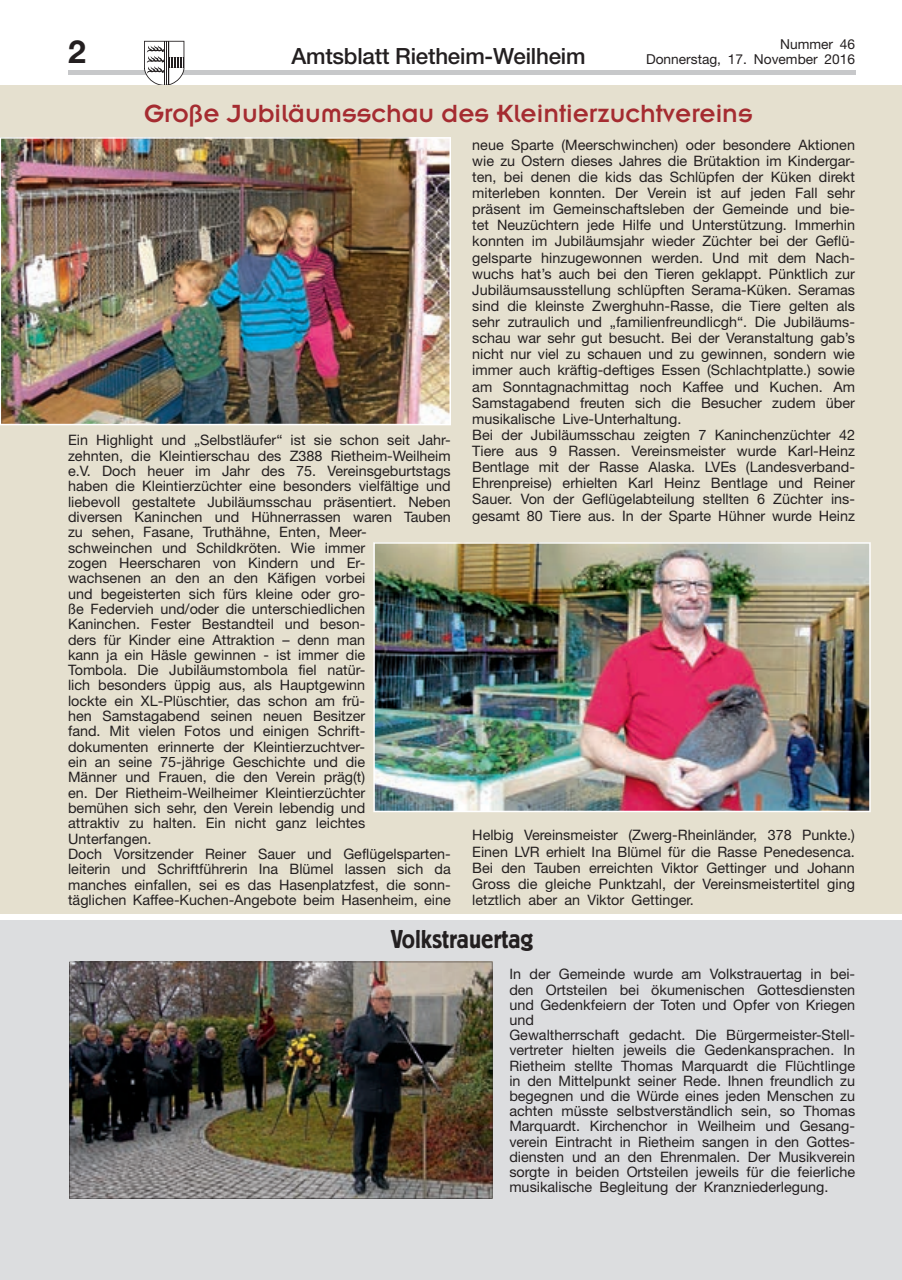
<style>
.page{position:relative;width:902px;height:1280px;background:#fff}
.page>*{position:absolute;margin:0;border:0;box-sizing:border-box;transform-origin:0 0}
.t1{font:700 31.95px "Helvetica Neue";color:#231f20}
.t2{font:27.3px "Insignia A";color:#a52c31}
.t3{font:500 25.5px "Berliner Grotesk BQ";color:#231f20}
.t4{font:500 22.35px "Helvetica Neue";letter-spacing:-.01em;color:#231f20}
.t5{font:14.4px/15.3px "Helvetica Neue";color:#231f20}
.t6{font:13.65px/15px "Helvetica Neue";color:#231f20;text-align:right}
</style>
<div class="page">
<div style="left:68px;top:70px;width:787px;height:5px;background:#c7c8ca"></div>
<svg style="left:144px;top:41px;width:40px;height:45px"></svg>
<hr style="left:168px;top:41px;width:1px;height:44px;background:#231f20">
<hr style="left:166px;top:41px;width:1px;height:44px;background:#231f20">
<hr style="left:165px;top:41px;width:1px;height:44px;background:#231f20">
<div style="left:0;top:921px;width:901px;height:359px;background:#dcdddf"></div>
<div style="left:0;top:86px;width:901px;height:828px;background:#e5e0cf"></div>
<img style="left:0;top:137px;width:451px;height:288px">
<img style="left:373px;top:542px;width:497px;height:270px">
<img style="left:69px;top:962px;width:423px;height:236px">
<h1 class="t1" style="left:68px;top:32px;width:19px">2</h1>
<h3 class="t4" style="left:291px;top:43px;width:295px">Amtsblatt Rietheim-Weilheim</h3>
<p class="t6" style="left:646px;top:36px;width:210px">Nummer 46<br>Donnerstag, 17. November 2016</p>
<h2 class="t2" style="left:144px;top:99px;width:610px">Große Jubiläumsschau des Kleintierzuchtvereins</h2>
<p class="t5" style="left:68px;top:432px;width:384px">Ein Highlight und „Selbstläufer“ ist sie schon seit Jahr&shy;zehnten, die Kleintierschau des Z388 Rietheim-Weilheim e.V. Doch heuer im Jahr des 75. Vereinsgeburtstags haben die Kleintierzüchter eine besonders vielfältige und liebevoll gestaltete Jubiläumsschau präsentiert. Neben diversen Kaninchen und Hühnerrassen waren Tauben zu sehen, Fasane, Truthähne, Enten, Meer&shy;schweinchen und Schildkröten. Wie immer<br>zogen Heerscharen von Kindern und Er-<br>wachsenen an den an den Käfigen vorbei<br>und begeisterten sich fürs kleine oder gro-<br>ße Federvieh und/oder die unterschiedlichen<br>Kaninchen. Fester Bestandteil und beson-<br>ders für Kinder eine Attraktion – denn man<br>kann ja ein Häsle gewinnen - ist immer die<br>Tombola. Die Jubiläumstombola fiel natür-<br>lich besonders üppig aus, als Hauptgewinn<br>lockte ein XL-Plüschtier, das schon am frü-<br>hen Samstagabend seinen neuen Besitzer<br>fand. Mit vielen Fotos und einigen Schrift-<br>dokumenten erinnerte der Kleintierzuchtver-<br>ein an seine 75-jährige Geschichte und die<br>Männer und Frauen, die den Verein präg(t)<br>en. Der Rietheim-Weilheimer Kleintierzüchter<br>bemühen sich sehr, den Verein lebendig und<br>attraktiv zu halten. Ein nicht ganz leichtes Unterfangen.<br>Doch Vorsitzender Reiner Sauer und Geflügelsparten&shy;leiterin und Schriftführerin Ina Blümel lassen sich da manches einfallen, sei es das Hasenplatzfest, die sonn&shy;täglichen Kaffee-Kuchen-Angebote beim Hasenheim, eine</p>
<p class="t5" style="left:472px;top:136px;width:384px;line-height:16px">neue Sparte (Meerschwinchen) oder besondere Aktionen wie zu Ostern dieses Jahres die Brütaktion im Kindergar&shy;ten, bei denen die kids das Schlüpfen der Küken direkt miterleben konnten. Der Verein ist auf jeden Fall sehr präsent im Gemeinschaftsleben der Gemeinde und bie&shy;tet Neuzüchtern jede Hilfe und Unterstützung. Immerhin konnten im Jubiläumsjahr wieder Züchter bei der Geflü&shy;gelsparte hinzugewonnen werden. Und mit dem Nach&shy;wuchs hat’s auch bei den Tieren geklappt. Pünktlich zur Jubiläumsausstellung schlüpften Serama-Küken. Seramas sind die kleinste Zwerghuhn-Rasse, die Tiere gelten als sehr zutraulich und „familienfreundlicgh“. Die Jubiläums&shy;schau war sehr gut besucht. Bei der Veranstaltung gab’s nicht nur viel zu schauen und zu gewinnen, sondern wie immer auch kräftig-deftiges Essen (Schlachtplatte.) sowie am Sonntagnachmittag noch Kaffee und Kuchen. Am Samstagabend freuten sich die Besucher zudem über musikalische Live-Unterhaltung.<br>Bei der Jubiläumsschau zeigten 7 Kaninchenzüchter 42<br>Tiere aus 9 Rassen. Vereinsmeister wurde Karl-Heinz Bentlage mit der Rasse Alaska. LVEs (Landesverband-Ehrenpreise) erhielten Karl Heinz Bentlage und Reiner Sauer. Von der Geflügelabteilung stellten 6 Züchter ins&shy;gesamt 80 Tiere aus. In der Sparte Hühner wurde Heinz</p>
<p class="t5" style="left:472px;top:827px;width:384px;line-height:16px;text-align:justify">Helbig Vereinsmeister (Zwerg-Rheinländer, 378 Punkte.)<br>Einen LVR erhielt Ina Blümel für die Rasse Penedesenca.<br>Bei den Tauben erreichten Viktor Gettinger und Johann Gross die gleiche Punktzahl, der Vereinsmeistertitel ging letztlich aber an Viktor Gettinger.</p>
<h3 class="t3" style="left:391px;top:926px;width:144px">Volkstrauertag</h3>
<p class="t5" style="left:509px;top:966px;width:347px">In der Gemeinde wurde am Volkstrauertag in bei&shy;den Ortsteilen bei ökumenischen Gottesdiensten und Gedenkfeiern der Toten und Opfer von Kriegen und<br>Gewaltherrschaft gedacht. Die Bürgermeister-Stell&shy;vertreter hielten jeweils die Gedenkansprachen. In Rietheim stellte Thomas Marquardt die Flüchtlinge in den Mittelpunkt seiner Rede. Ihnen freundlich zu begegnen und die Würde eines jeden Menschen zu achten müsste selbstverständlich sein, so Thomas Marquardt. Kirchenchor in Weilheim und Gesang&shy;verein Eintracht in Rietheim sangen in den Gottes&shy;diensten und an den Ehrenmalen. Der Musikverein sorgte in beiden Ortsteilen jeweils für die feierliche musikalische Begleitung der Kranzniederlegung.</p>
</div>
